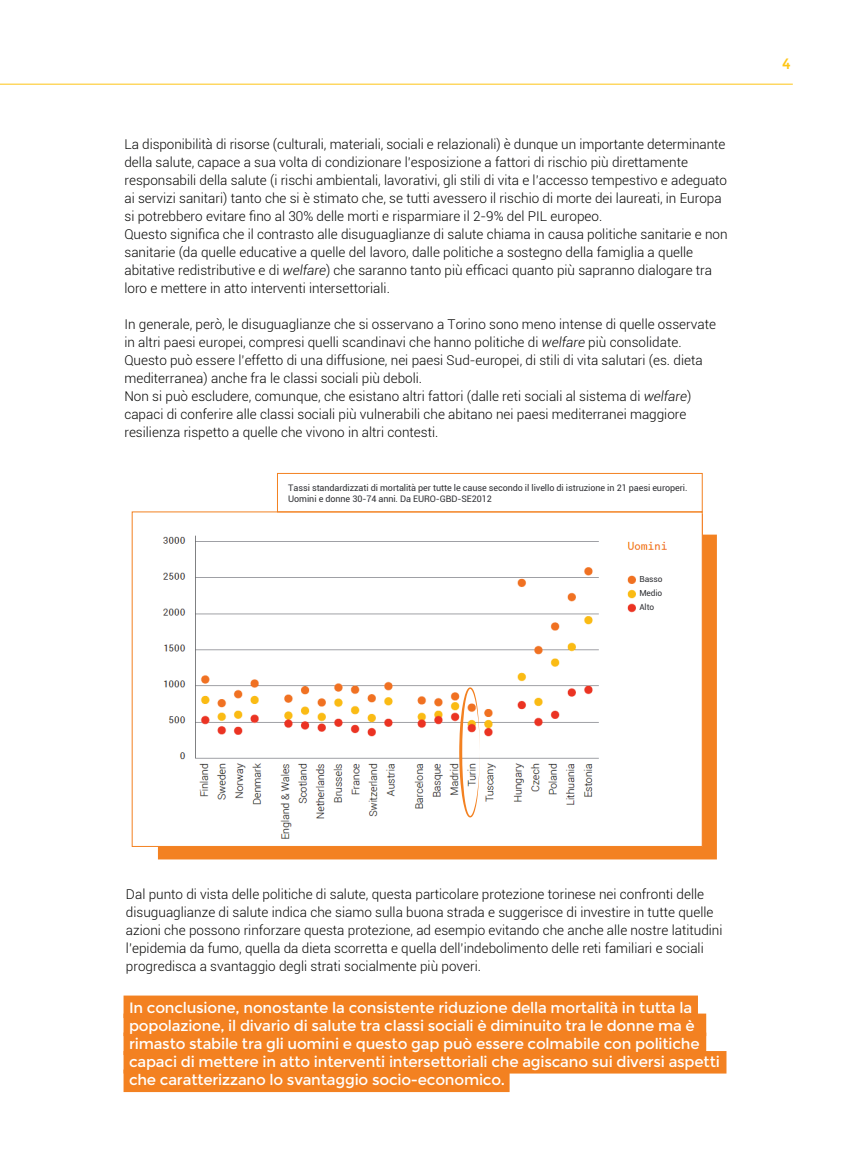
<style>
.page{position:relative;width:851px;height:1149px;background:#fff}
.page>*{position:absolute;margin:0;border:0;box-sizing:border-box;transform-origin:0 0}
.t1{font:15px/18px "Montserrat";letter-spacing:-.015em;color:#fff}
.t2{font:15px "Montserrat";color:#fec515}
.t3{font:300 13.5px/18px "Roboto";color:#050504}
.t4{font:9px/10.8px "Roboto";letter-spacing:-.01em;color:#303135}
.t5{font:8.4px/14.2px "Roboto";letter-spacing:-.01em;color:#303135;text-align:justify}
.s1{font-style:italic}
</style>
<div class="page">
<hr style="left:0;top:84px;width:792px;height:1px;background:#fec515">
<div style="left:123px;top:995px;width:574px;height:22px;background:#f38121"></div>
<div style="left:123px;top:1013px;width:583px;height:22px;background:#f38121"></div>
<div style="left:123px;top:1032px;width:583px;height:22px;background:#f38121"></div>
<div style="left:123px;top:1050px;width:603px;height:23px;background:#f38121"></div>
<div style="left:123px;top:1069px;width:386px;height:22px;background:#f38121"></div>
<svg style="left:158px;top:534px;width:558px;height:325px;fill:#f38121"></svg>
<img style="left:158px;top:534px;width:542px;height:310px">
<div style="left:277px;top:473px;width:425px;height:39px;border:1px solid #f38121"></div>
<div style="left:638px;top:571px;width:29px;height:53px;background:#fff"></div>
<svg style="left:459px;top:687px;width:20px;height:130px"></svg>
<p class="t3" style="left:124px;top:135px;width:604px">La disponibilità di risorse (culturali, materiali, sociali e relazionali) è dunque un importante determinante della salute, capace a sua volta di condizionare l’esposizione a fattori di rischio più direttamente responsabili della salute (i rischi ambientali, lavorativi, gli stili di vita e l’accesso tempestivo e adeguato ai servizi sanitari) tanto che si è stimato che, se tutti avessero il rischio di morte dei laureati, in Europa si potrebbero evitare fino al 30% delle morti e risparmiare il 2-9% del PIL europeo.<br>Questo significa che il contrasto alle disuguaglianze di salute chiama in causa politiche sanitarie e non sanitarie (da quelle educative a quelle del lavoro, dalle politiche a sostegno della famiglia a quelle abitative redistributive e di <span class="s1">welfare</span>) che saranno tanto più efficaci quanto più sapranno dialogare tra loro e mettere in atto interventi intersettoriali.</p>
<p class="t3" style="left:124px;top:314px;width:593px">In generale, però, le disuguaglianze che si osservano a Torino sono meno intense di quelle osservate in altri paesi europei, compresi quelli scandinavi che hanno politiche di <span class="s1">welfare</span> più consolidate.<br>Questo può essere l’effetto di una diffusione, nei paesi Sud-europei, di stili di vita salutari (es. dieta mediterranea) anche fra le classi sociali più deboli.<br>Non si può escludere, comunque, che esistano altri fattori (dalle reti sociali al sistema di <span class="s1">welfare</span>) capaci di conferire alle classi sociali più vulnerabili che abitano nei paesi mediterranei maggiore resilienza rispetto a quelle che vivono in altri contesti.</p>
<p class="t4" style="left:288px;top:482px;width:400px">Tassi standardizzati di mortalità per tutte le cause secondo il livello di istruzione in 21 paesi europeri.<br>Uomini e donne 30-74 anni. Da EURO-GBD-SE2012</p>
<p class="t5" style="left:639px;top:571px;width:25px">Basso Medio Alto</p>
<p class="t2" style="left:782px;top:55px;width:10px">4</p>
<p class="t3" style="left:126px;top:884px;width:598px">Dal punto di vista delle politiche di salute, questa particolare protezione torinese nei confronti delle disuguaglianze di salute indica che siamo sulla buona strada e suggerisce di investire in tutte quelle azioni che possono rinforzare questa protezione, ad esempio evitando che anche alle nostre latitudini l’epidemia da fumo, quella da dieta scorretta e quella dell’indebolimento delle reti familiari e sociali progredisca a svantaggio degli strati socialmente più poveri.</p>
<p class="t1" style="left:129px;top:998px;width:592px">In conclusione, nonostante la consistente riduzione della mortalità in tutta la popolazione, il divario di salute tra classi sociali è diminuito tra le donne ma è rimasto stabile tra gli uomini e questo gap può essere colmabile con politiche capaci di mettere in atto interventi intersettoriali che agiscano sui diversi aspetti che caratterizzano lo svantaggio socio-economico.</p>
</div>
